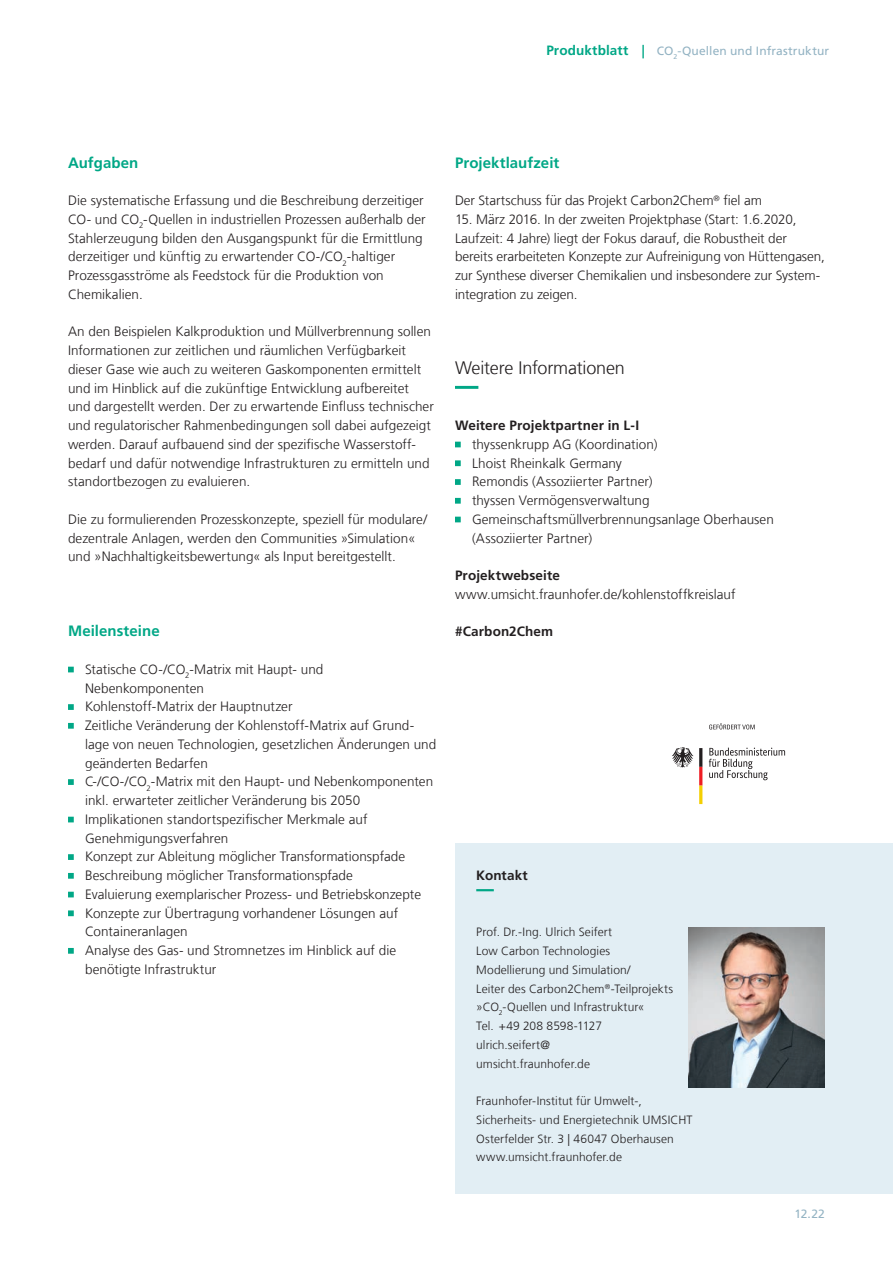
<style>
.page{position:relative;width:893px;height:1263px;background:#fff}
.page>*{position:absolute;margin:0;border:0;box-sizing:border-box;transform-origin:0 0}
.t1{font:300 18px "Frutiger LT Com";letter-spacing:-.01em;color:#231f20}
.t2{font:700 15px "Frutiger LT Com";letter-spacing:.005em;color:#00a786}
.t3{font:300 13.5px/18.8px "Frutiger LT Com";color:#231f20}
.t4{font:700 13.5px "Frutiger LT Com";letter-spacing:.01em;color:#231f20}
.t5{font:300 12px/18.8px "Frutiger LT Com";letter-spacing:.005em;color:#231f20}
.t6{font:12px "Frutiger LT Com";letter-spacing:.01em;color:#93b3c3}
.s1{font-weight:700;font-size:13.5px;color:#00a786}
</style>
<div class="page">
<div style="left:455px;top:843px;width:438px;height:350px;background:#e2eef4"></div>
<svg style="left:476px;top:889px;width:18px;height:2px"></svg>
<img style="left:688px;top:927px;width:137px;height:161px">
<svg style="left:68px;top:667px;width:6px;height:5px"></svg>
<svg style="left:68px;top:704px;width:6px;height:6px"></svg>
<svg style="left:68px;top:723px;width:6px;height:6px"></svg>
<svg style="left:68px;top:779px;width:6px;height:6px"></svg>
<svg style="left:68px;top:817px;width:6px;height:5px"></svg>
<svg style="left:68px;top:854px;width:6px;height:6px"></svg>
<svg style="left:68px;top:873px;width:6px;height:6px"></svg>
<svg style="left:68px;top:892px;width:6px;height:5px"></svg>
<svg style="left:68px;top:910px;width:6px;height:6px"></svg>
<svg style="left:68px;top:948px;width:6px;height:6px"></svg>
<svg style="left:455px;top:386px;width:24px;height:3px"></svg>
<svg style="left:455px;top:442px;width:6px;height:5px"></svg>
<svg style="left:455px;top:460px;width:6px;height:6px"></svg>
<svg style="left:455px;top:479px;width:6px;height:6px"></svg>
<svg style="left:455px;top:498px;width:6px;height:6px"></svg>
<svg style="left:455px;top:517px;width:6px;height:5px"></svg>
<svg style="left:709px;top:747px;width:76px;height:33px"></svg>
<svg style="left:672px;top:747px;width:21px;height:20px"></svg>
<svg style="left:699px;top:748px;width:3px;height:56px"></svg>
<svg style="left:709px;top:723px;width:46px;height:6px"></svg>
<p class="t6" style="left:546px;top:44px;width:284px"><span class="s1">Produktblatt |</span> CO<sub>2</sub>-Quellen und Infrastruktur</p>
<p class="t2" style="left:68px;top:154px;width:72px">Aufgaben</p>
<p class="t3" style="left:68px;top:191px;width:359px">Die systematische Erfassung und die Beschreibung derzeitiger CO- und CO<sub>2</sub>-Quellen in industriellen Prozessen außerhalb der Stahlerzeugung bilden den Ausgangspunkt für die Ermittlung derzeitiger und künftig zu erwartender CO-/CO<sub>2</sub>-haltiger Prozessgasströme als Feedstock für die Produktion von Chemikalien.</p>
<p class="t3" style="left:68px;top:322px;width:367px">An den Beispielen Kalkproduktion und Müllverbrennung sollen Informationen zur zeitlichen und räumlichen Verfügbarkeit dieser Gase wie auch zu weiteren Gaskomponenten ermittelt und im Hinblick auf die zukünftige Entwicklung aufbereitet und dargestellt werden. Der zu erwartende Einfluss technischer und regulatorischer Rahmenbedingungen soll dabei aufgezeigt werden. Darauf aufbauend sind der spezifische Wasserstoff&shy;bedarf und dafür notwendige Infrastrukturen zu ermitteln und standortbezogen zu evaluieren.</p>
<p class="t3" style="left:68px;top:510px;width:361px">Die zu formulierenden Prozesskonzepte, speziell für modulare/ dezentrale Anlagen, werden den Communities »Simulation« und »Nachhaltigkeitsbewertung« als Input bereitgestellt.</p>
<p class="t2" style="left:68px;top:622px;width:93px">Meilensteine</p>
<p class="t3" style="left:85px;top:660px;width:353px">Statische CO-/CO<sub>2</sub>-Matrix mit Haupt- und Nebenkomponenten<br>Kohlenstoff-Matrix der Hauptnutzer<br>Zeitliche Veränderung der Kohlenstoff-Matrix auf Grund&shy;lage von neuen Technologien, gesetzlichen Änderungen und geänderten Bedarfen<br>C-/CO-/CO<sub>2</sub>-Matrix mit den Haupt- und Nebenkomponenten inkl. erwarteter zeitlicher Veränderung bis 2050<br>Implikationen standortspezifischer Merkmale auf Genehmigungsverfahren<br>Konzept zur Ableitung möglicher Transformationspfade Beschreibung möglicher Transformationspfade<br>Evaluierung exemplarischer Prozess- und Betriebskonzepte Konzepte zur Übertragung vorhandener Lösungen auf Containeranlagen<br>Analyse des Gas- und Stromnetzes im Hinblick auf die benötigte Infrastruktur</p>
<p class="t2" style="left:455px;top:154px;width:106px">Projektlaufzeit</p>
<p class="t3" style="left:455px;top:191px;width:308px">Der Startschuss für das Projekt Carbon2Chem<sup>®</sup> fiel am</p>
<p class="t3" style="left:455px;top:210px;width:371px">15. März 2016. In der zweiten Projektphase (Start: 1.6.2020, Laufzeit: 4 Jahre) liegt der Fokus darauf, die Robustheit der bereits erarbeiteten Konzepte zur Aufreinigung von Hüttengasen, zur Synthese diverser Chemikalien und insbesondere zur System&shy;integration zu zeigen.</p>
<h1 class="t1" style="left:455px;top:357px;width:171px">Weitere Informationen</h1>
<p class="t4" style="left:455px;top:417px;width:186px">Weitere Projektpartner in L-I</p>
<p class="t3" style="left:472px;top:435px;width:303px">thyssenkrupp AG (Koordination)<br>Lhoist Rheinkalk Germany<br>Remondis (Assoziierter Partner)<br>thyssen Vermögensverwaltung Gemeinschaftsmüllverbrennungsanlage Oberhausen (Assoziierter Partner)</p>
<p class="t4" style="left:455px;top:567px;width:106px">Projektwebseite</p>
<p class="t3" style="left:455px;top:585px;width:282px">www.umsicht.fraunhofer.de/kohlenstoffkreislauf</p>
<p class="t4" style="left:455px;top:624px;width:100px">#Carbon2Chem</p>
<p class="t4" style="left:476px;top:867px;width:53px">Kontakt</p>
<p class="t5" style="left:476px;top:923px;width:198px">Prof. Dr.-Ing. Ulrich Seifert<br>Low Carbon Technologies<br>Modellierung und Simulation/<br>Leiter des Carbon2Chem<sup>®</sup>-Teilprojekts »CO<sub>2</sub>-Quellen und Infrastruktur«<br>Tel. +49 208 8598-1127 ulrich.seifert@<br>umsicht.fraunhofer.de</p>
<p class="t5" style="left:476px;top:1092px;width:218px">Fraunhofer-Institut für Umwelt-, Sicherheits- und Energietechnik UMSICHT Osterfelder Str. 3 | 46047 Oberhausen www.umsicht.fraunhofer.de</p>
<p class="t6" style="left:794px;top:1206px;width:32px">12.22</p>
</div>
